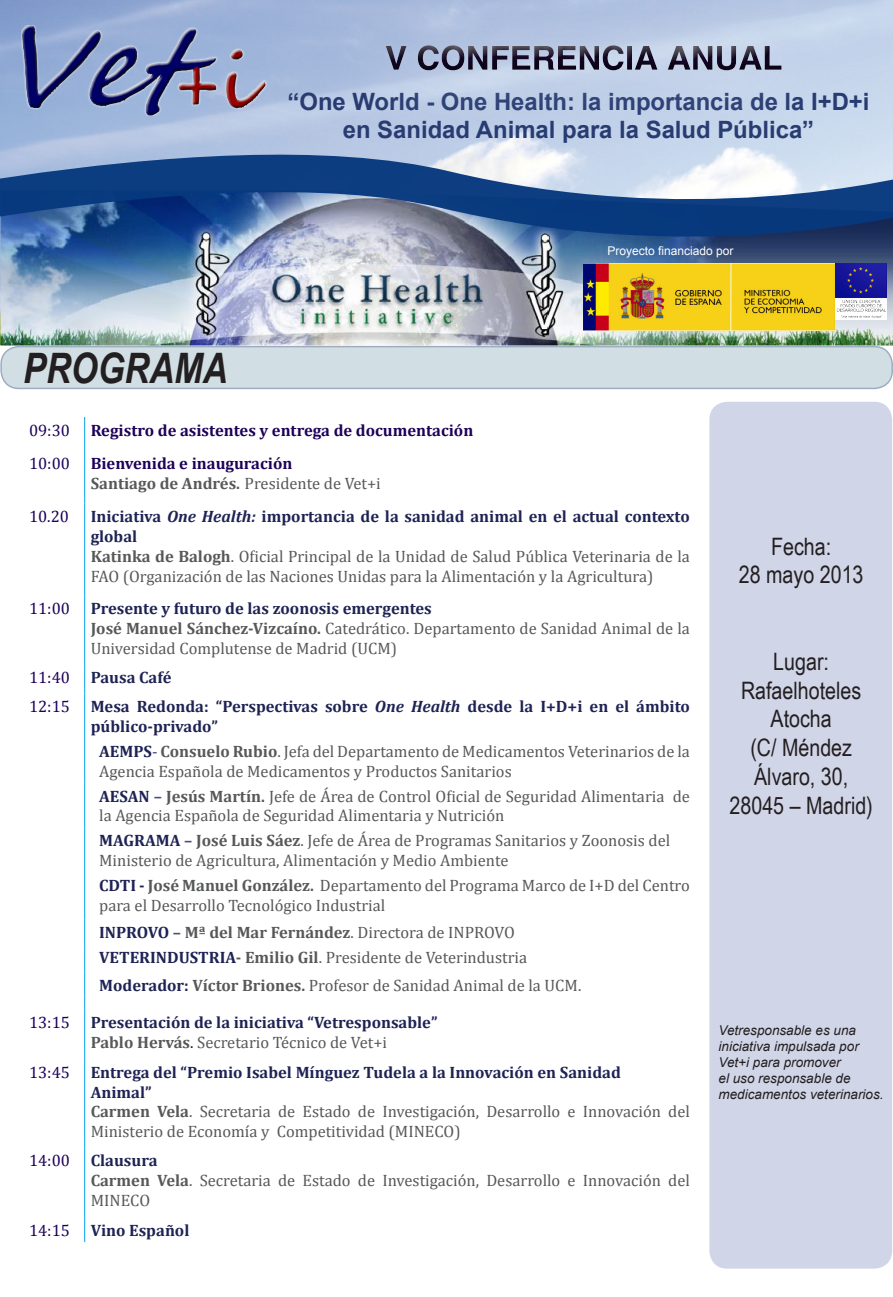
<style>
.page{position:relative;width:893px;height:1297px;background:#fff}
.page>*{position:absolute;margin:0;border:0;box-sizing:border-box;transform-origin:0 0}
.t1{font:italic 700 42px "Arial Narrow";color:#231f20}
.t2{font:24px "Arial Narrow";color:#231f20}
.t3{font:700 23.85px "Arial";color:#283c72}
.t4{font:16.5px/19.8px "Cambria";color:#57585a}
.t5{font:700 16.5px/19.8px "Cambria";color:#1e2354}
.t6{font:700 16.5px "Cambria";color:#1d0059}
.t7{font:16.5px "Cambria";color:#1d0059}
.t8{font:700 16.5px "Cambria";color:#57585a}
.t9{font:italic 13.5px/16.2px "Arial";color:#231f20}
.t10{font:12px "Arial";color:#fff}
.s1{font-weight:400}
.s2{font-style:italic}
.s3{font-weight:700}
.s4{font-weight:700;color:#1e2354}
.s5{color:#4b4f76}
.s6{font-weight:700;color:#4b4f76}
.s7{color:#231f20}
</style>
<div class="page">
<img style="left:0;top:262px;width:893px;height:83px">
<div style="left:1px;top:347px;width:891px;height:41px;background:#d1dfe5;border-radius:18px"></div>
<div style="left:0;top:346px;width:893px;height:43px;border:2px solid #9eadbf;border-radius:18px"></div>
<div style="left:709px;top:402px;width:183px;height:867px;background:#d1d5e8;border-radius:18px"></div>
<hr style="left:84px;top:417px;width:1px;height:33px;background:#009feb">
<hr style="left:84px;top:450px;width:1px;height:49px;background:#009feb">
<hr style="left:84px;top:503px;width:1px;height:92px;background:#009feb">
<hr style="left:84px;top:595px;width:1px;height:69px;background:#009feb">
<hr style="left:84px;top:693px;width:1px;height:45px;background:#009feb">
<hr style="left:84px;top:738px;width:1px;height:45px;background:#009feb">
<hr style="left:84px;top:783px;width:1px;height:44px;background:#009feb">
<hr style="left:84px;top:827px;width:1px;height:45px;background:#009feb">
<hr style="left:84px;top:872px;width:1px;height:47px;background:#009feb">
<svg style="left:84px;top:919px;width:1px;height:90px"></svg>
<hr style="left:84px;top:1009px;width:1px;height:45px;background:#009feb">
<hr style="left:84px;top:1059px;width:1px;height:84px;background:#009feb">
<hr style="left:84px;top:1147px;width:1px;height:65px;background:#009feb">
<svg style="left:84px;top:1212px;width:1px;height:30px"></svg>
<svg style="left:0;top:153px;width:893px;height:109px;background:#5978a5"></svg>
<div style="left:22px;top:25px;width:252px;height:91px;background:#fff;opacity:.75"></div>
<div style="left:22px;top:25px;width:245px;height:90px;background:#fff;opacity:.75"></div>
<div style="left:27px;top:25px;width:242px;height:91px;background:#231f20;opacity:.75"></div>
<div style="left:319px;top:0;width:503px;height:127px;background:#fff;opacity:.75"></div>
<div style="left:384px;top:44px;width:398px;height:20px;background:#fff;opacity:.75"></div>
<div style="left:384px;top:48px;width:398px;height:23px;background:#231f20;opacity:.75"></div>
<div style="left:835px;top:263px;width:52px;height:57px;background:#fff"></div>
<img style="left:835px;top:263px;width:52px;height:55px">
<img style="left:584px;top:263px;width:251px;height:68px">
<p class="t3" style="left:288px;top:86px;width:583px">“One World - One Health: la importancia de la I+D+i</p>
<p class="t3" style="left:343px;top:114px;width:473px">en Sanidad Animal para la Salud Pública”</p>
<p class="t1" style="left:23px;top:336px;width:206px">PROGRAMA</p>
<p class="t10" style="left:607px;top:243px;width:128px">Proyecto financiado por</p>
<p class="t7" style="left:29px;top:420px;width:42px">09:30</p>
<p class="t6" style="left:91px;top:420px;width:384px">Registro de asistentes y entrega de documentación</p>
<p class="t7" style="left:29px;top:453px;width:42px">10:00</p>
<p class="t6" style="left:91px;top:453px;width:203px">Bienvenida e inauguración</p>
<p class="t8" style="left:91px;top:473px;width:292px">Santiago de Andrés. <span class="s1">Presidente de Vet+i</span></p>
<p class="t7" style="left:29px;top:507px;width:41px">10.20</p>
<p class="t5" style="left:91px;top:506px;width:601px">Iniciativa <span class="s2">One Health:</span> importancia de la sanidad animal en el actual contexto global</p>
<p class="t4" style="left:91px;top:546px;width:601px"><span class="s3">Katinka de Balogh</span>. Oficial Principal de la Unidad de Salud Pública Veterinaria de la<br>FAO (Organización de las Naciones Unidas para la Alimentación y la Agricultura)</p>
<p class="t7" style="left:29px;top:599px;width:42px">11:00</p>
<p class="t5" style="left:91px;top:598px;width:343px">Presente y futuro de las zoonosis emergentes</p>
<p class="t4" style="left:91px;top:618px;width:601px"><span class="s3">José Manuel Sánchez-Vizcaíno.</span> Catedrático. Departamento de Sanidad Animal de la<br>Universidad Complutense de Madrid (UCM)</p>
<p class="t7" style="left:29px;top:668px;width:42px">11:40</p>
<p class="t5" style="left:91px;top:667px;width:82px">Pausa Café</p>
<p class="t7" style="left:29px;top:697px;width:42px">12:15</p>
<p class="t5" style="left:91px;top:696px;width:601px">Mesa Redonda: “Perspectivas sobre <span class="s2">One Health</span> desde la I+D+i en el ámbito público-privado”</p>
<p class="t4" style="left:99px;top:741px;width:592px"><span class="s4">AEMPS</span><span class="s5">-</span> <span class="s3">Consuelo Rubio</span>. Jefa del Departamento de Medicamentos Veterinarios de la<br>Agencia Española de Medicamentos y Productos Sanitarios</p>
<p class="t4" style="left:99px;top:786px;width:592px"><span class="s4">AESAN</span> <span class="s6">–</span> <span class="s3">Jesús Martín.</span> Jefe de Área de Control Oficial de Seguridad Alimentaria de la Agencia Española de Seguridad Alimentaria y Nutrición</p>
<p class="t4" style="left:99px;top:830px;width:573px"><span class="s4">MAGRAMA</span> <span class="s6">–</span> <span class="s3">José Luis Sáez</span>. Jefe de Área de Programas Sanitarios y Zoonosis del<br>Ministerio de Agricultura, Alimentación y Medio Ambiente</p>
<p class="t4" style="left:99px;top:875px;width:592px"><span class="s4">CDTI -</span> <span class="s3">José Manuel González.</span> Departamento del Programa Marco de I+D del Centro para el Desarrollo Tecnológico Industrial</p>
<p class="t4" style="left:99px;top:922px;width:417px"><span class="s4">INPROVO</span> <span class="s6">–</span> <span class="s3">Mª del Mar Fernández</span>. Directora de INPROVO</p>
<p class="t4" style="left:99px;top:947px;width:429px"><span class="s4">VETERINDUSTRIA</span><span class="s3">- Emilio Gil</span>. Presidente de Veterindustria</p>
<p class="t4" style="left:99px;top:975px;width:484px"><span class="s4">Moderador:</span> <span class="s3">Víctor Briones.</span> Profesor de Sanidad Animal de la UCM.</p>
<p class="t7" style="left:29px;top:1013px;width:42px">13:15</p>
<p class="t5" style="left:91px;top:1012px;width:348px">Presentación de la iniciativa “Vetresponsable”</p>
<p class="t4" style="left:91px;top:1032px;width:298px"><span class="s3">Pablo Hervás</span><span class="s7">.</span> Secretario Técnico de Vet+i</p>
<p class="t7" style="left:29px;top:1062px;width:42px">13:45</p>
<p class="t5" style="left:91px;top:1062px;width:532px">Entrega del “Premio Isabel Mínguez Tudela a la Innovación en Sanidad</p>
<p class="t5" style="left:91px;top:1081px;width:63px">Animal”</p>
<p class="t4" style="left:91px;top:1102px;width:601px"><span class="s3">Carmen Vela</span>. Secretaria de Estado de Investigación, Desarrollo e Innovación del<br>Ministerio de Economía y Competitividad (MINECO)</p>
<p class="t7" style="left:29px;top:1151px;width:42px">14:00</p>
<p class="t5" style="left:91px;top:1150px;width:68px">Clausura</p>
<p class="t4" style="left:91px;top:1171px;width:601px"><span class="s3">Carmen Vela</span>. Secretaria de Estado de Investigación, Desarrollo e Innovación del<br>MINECO</p>
<p class="t7" style="left:29px;top:1221px;width:42px">14:15</p>
<p class="t5" style="left:91px;top:1220px;width:100px">Vino Español</p>
<p class="t2" style="left:771px;top:528px;width:62px">Fecha:</p>
<p class="t2" style="left:739px;top:557px;width:126px">28 mayo 2013</p>
<p class="t2" style="left:773px;top:644px;width:57px">Lugar:</p>
<p class="t2" style="left:741px;top:672px;width:122px">Rafaelhoteles</p>
<p class="t2" style="left:771px;top:701px;width:63px">Atocha</p>
<p class="t2" style="left:750px;top:730px;width:103px">(C/ Méndez</p>
<p class="t2" style="left:754px;top:759px;width:96px">Álvaro, 30,</p>
<p class="t2" style="left:729px;top:788px;width:145px">28045 – Madrid)</p>
<p class="t9" style="left:718px;top:1022px;width:167px">Vetresponsable es una iniciativa impulsada por<br>Vet+i para promover<br>el uso responsable de medicamentos veterinarios.</p>
</div>
